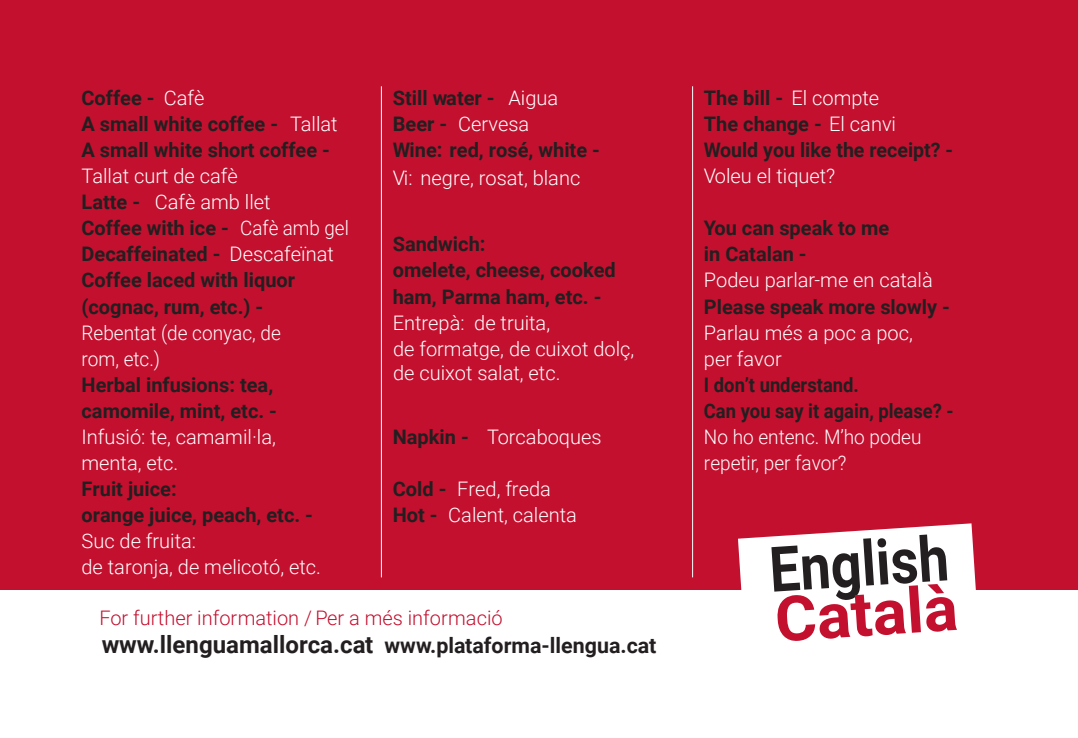
<style>
.page{position:relative;width:1078px;height:738px;background:#fff}
.page>*{position:absolute;margin:0;border:0;box-sizing:border-box;transform-origin:0 0}
.t1{font:700 62.4px "Roboto";color:#231f20;scale:.87 1}
.t2{font:700 62.4px "Roboto";color:#c3102f}
.t3{font:700 21.2px "Roboto";color:#231f20}
.t4{font:700 20px/26px "Roboto";color:#231f20}
.t5{font:300 20px/26px "Roboto";color:#fff}
.t6{font:300 20px/26px "Roboto";color:#fff;scale:.95 1}
.t7{font:700 20px/26px "Roboto";color:#231f20;scale:.92 1}
.t8{font:300 20px "Roboto";color:#c3102f}
.s1{font-weight:300;color:#fff}
.s2{font-weight:700;color:#231f20}
.s3{font-size:24px}
</style>
<div class="page">
<div style="left:0;top:0;width:1077px;height:675px;background:#c3102f"></div>
<div style="left:0;top:590px;width:1077px;height:147px;background:#fff"></div>
<hr style="left:380px;top:86px;width:2px;height:491px;background:#fff">
<hr style="left:691px;top:86px;width:2px;height:491px;background:#fff">
<svg style="left:738px;top:523px;width:238px;height:67px;background:#f7dfe3"></svg>
<p class="t4" style="left:81px;top:84px;width:258px">Coffee - <span class="s1">Cafè<br></span>A small white coffee - <span class="s1">Tallat<br></span>A small white short coffee -</p>
<p class="t4" style="left:81px;top:162px;width:269px"><span class="s1">Tallat curt de cafè<br></span>Latte - <span class="s1">Cafè amb llet<br></span>Coffee with ice - <span class="s1">Cafè amb gel<br></span>Decaffeinated - <span class="s1">Descafeïnat<br></span>Coffee laced with liquor (cognac, rum, etc.) -</p>
<p class="t6" style="left:81px;top:318px;width:211px">Rebentat (de conyac, de rom, etc.)</p>
<p class="t4" style="left:81px;top:370px;width:197px">Herbal infusions: tea, camomile, mint, etc. -</p>
<p class="t5" style="left:81px;top:422px;width:196px">Infusió: te, camamil·la, menta, etc.</p>
<p class="t4" style="left:81px;top:474px;width:233px">Fruit juice:<br>orange juice, peach, etc. -</p>
<p class="t5" style="left:81px;top:526px;width:241px">Suc de fruita:<br>de taronja, de melicotó, etc.</p>
<p class="t4" style="left:392px;top:84px;width:209px">Still water - <span class="s1">Aigua<br></span>Beer - <span class="s1">Cervesa<br></span>Wine: red, rosé, white -</p>
<p class="t5" style="left:392px;top:164px;width:189px">Vi: negre, rosat, blanc</p>
<p class="t4" style="left:392px;top:230px;width:224px">Sandwich:<br>omelete, cheese, cooked ham, Parma ham, etc. -</p>
<p class="t5" style="left:392px;top:308px;width:243px">Entrepà: de truita,<br>de formatge, de cuixot dolç,</p>
<p class="t5" style="left:393px;top:358px;width:169px">de cuixot salat, etc.</p>
<p class="t5" style="left:392px;top:422px;width:210px"><span class="s2">Napkin -</span> Torcaboques</p>
<p class="t5" style="left:392px;top:474px;width:186px"><span class="s2">Cold -</span> Fred, freda<br><span class="s2">Hot -</span> Calent, calenta</p>
<p class="t8" style="left:99px;top:603px;width:404px">For further information / Per a més informació</p>
<p class="t3" style="left:102px;top:630px;width:556px"><span class="s3">www.llenguamallorca.cat</span> www.plataforma-llengua.cat</p>
<p class="t4" style="left:703px;top:84px;width:251px">The bill - <span class="s1">El compte<br></span>The change - <span class="s1">El canvi<br></span>Would you like the receipt? -</p>
<p class="t5" style="left:703px;top:162px;width:133px">Voleu el tiquet?</p>
<p class="t4" style="left:703px;top:214px;width:187px">You can speak to me in Catalan -</p>
<p class="t5" style="left:703px;top:266px;width:230px">Podeu parlar-me en català</p>
<p class="t4" style="left:703px;top:292px;width:247px">Please speak more slowly -</p>
<p class="t5" style="left:703px;top:318px;width:210px">Parlau més a poc a poc, per favor</p>
<p class="t7" style="left:703px;top:370px;width:273px">I don’t understand.<br>Can you say it again, please? -</p>
<p class="t6" style="left:703px;top:422px;width:230px">No ho entenc. M’ho podeu repetir, per favor?</p>
<h1 class="t1" style="left:766px;top:526px;width:208px;rotate:-4deg">English</h1>
<h1 class="t2" style="left:771px;top:575px;width:184px;rotate:-4deg">Català</h1>
</div>
